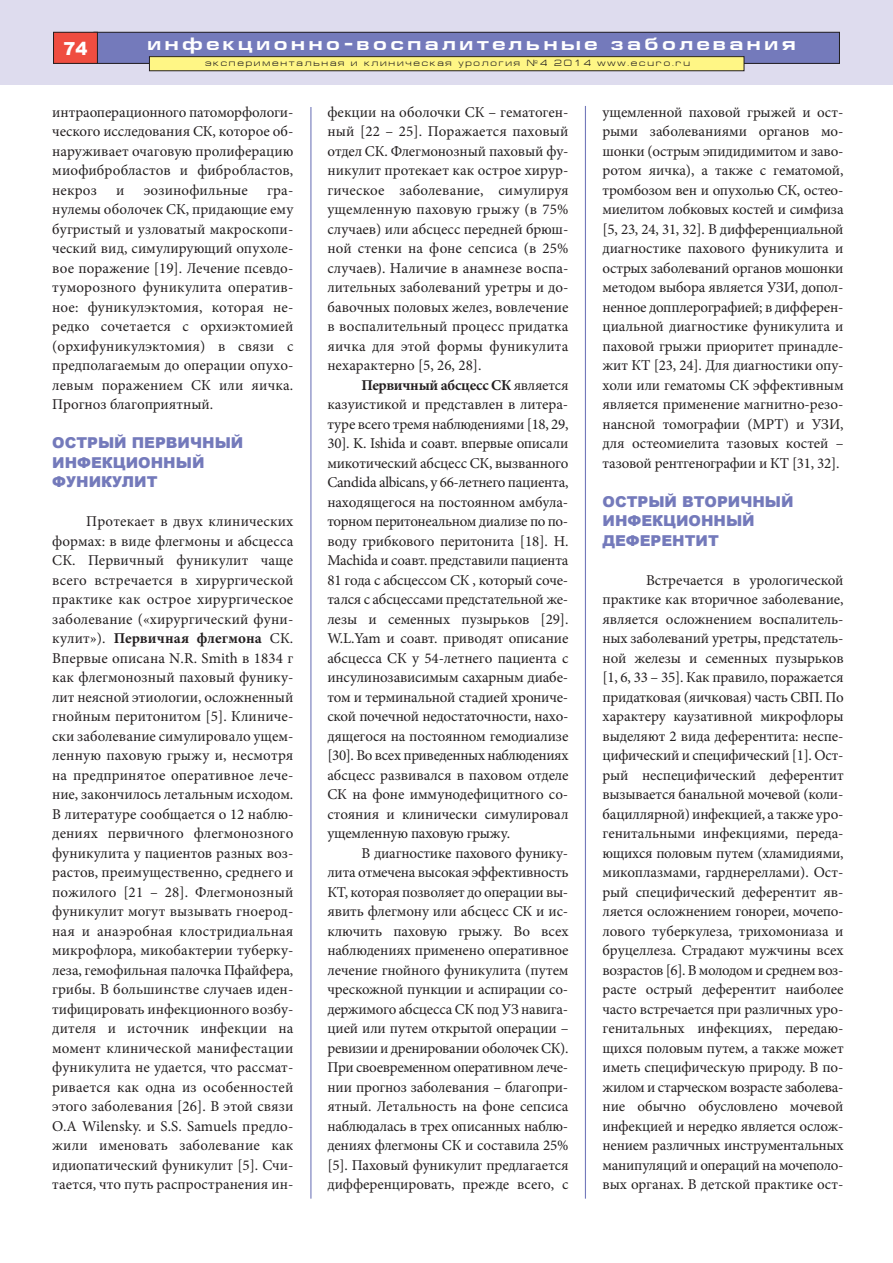
<style>
.page{position:relative;width:893px;height:1263px;background:#fff}
.page>*{position:absolute;margin:0;border:0;box-sizing:border-box;transform-origin:0 0}
.t1{font:700 18px "Europe Ext";letter-spacing:.2em;color:#fff}
.t2{font:900 18px "Arial";color:#fff}
.t3{font:15px/19.5px "Minion Pro";color:#231f20;text-align:justify}
.t4{font:900 15px/19.5px "Arial";color:#747abb}
.t5{font:9px "Europe Ext";letter-spacing:.2em;color:#231f20}
.s1{font-weight:700}
</style>
<div class="page">
<div style="left:0;top:0;width:893px;height:85px;background:#dedcee"></div>
<div style="left:94px;top:32px;width:745px;height:31px;background:#747abb"></div>
<div style="left:94px;top:32px;width:746px;height:32px;border:1px solid #231f20"></div>
<div style="left:54px;top:32px;width:43px;height:31px;background:#ef4d40"></div>
<div style="left:53px;top:32px;width:45px;height:32px;border:1px solid #231f20"></div>
<div style="left:149px;top:57px;width:595px;height:14px;background:#fff685"></div>
<div style="left:149px;top:56px;width:595px;height:15px;border:1px solid #231f20"></div>
<hr style="left:310px;top:107px;width:1px;height:1092px;background:#747abb">
<hr style="left:585px;top:106px;width:1px;height:1092px;background:#747abb">
<p class="t2" style="left:64px;top:35px;width:26px">74</p>
<p class="t1" style="left:147px;top:37px;width:650px">инфекционно−воспалительные заболевания</p>
<p class="t5" style="left:205px;top:60px;width:486px">экспериментальная и клиническая урология №4 2014 www.ecuro.ru</p>
<p class="t3" style="left:52px;top:104px;width:243px">интраоперационного патоморфологи&shy;ческого исследования СК, которое об&shy;наруживает очаговую пролиферацию миофибробластов и фибробластов, некроз</p>
<p class="t3" style="left:116px;top:182px;width:10px">и</p>
<p class="t3" style="left:144px;top:182px;width:106px">эозинофильные</p>
<p class="t3" style="left:52px;top:182px;width:243px;text-indent:215px">гра&shy;нулемы оболочек СК, придающие ему бугристый и узловатый макроскопи&shy;ческий вид, симулирующий опухоле&shy;вое поражение [19]. Лечение псевдо&shy;туморозного фуникулита оператив&shy;ное: фуникулэктомия, которая не&shy;редко сочетается с орхиэктомией (орхифуникулэктомия) в связи с предполагаемым до операции опухо&shy;левым поражением СК или яичка.<br>Прогноз благоприятный.</p>
<p class="t4" style="left:52px;top:433px;width:193px">ОСТРЫЙ ПЕРВИЧНЫЙ<br>ИНФЕКЦИОННЫЙ<br>ФУНИКУЛИТ</p>
<p class="t3" style="left:52px;top:513px;width:243px;text-indent:34px">Протекает в двух клинических формах: в виде флегмоны и абсцесса СК. Первичный фуникулит чаще всего встречается в хирургической практике как острое хирургическое заболевание («хирургический фуни&shy;кулит»). <span class="s1">Первичная флегмона</span> СК.<br>Впервые описана N.R. Smith в 1834 г как флегмонозный паховый фунику&shy;лит неясной этиологии, осложненный гнойным перитонитом [5]. Клиниче&shy;ски заболевание симулировало ущем&shy;ленную паховую грыжу и, несмотря на предпринятое оперативное лече&shy;ние, закончилось летальным исходом.<br>В литературе сообщается о 12 наблю&shy;дениях первичного флегмонозного фуникулита у пациентов разных воз&shy;растов, преимущественно, среднего и пожилого [21 – 28]. Флегмонозный фуникулит могут вызывать гноерод&shy;ная и анаэробная клостридиальная микрофлора, микобактерии туберку&shy;леза, гемофильная палочка Пфайфера, грибы. В большинстве случаев иден&shy;тифицировать инфекционного возбу&shy;дителя и источник инфекции на момент клинической манифестации фуникулита не удается, что рассмат&shy;ривается как одна из особенностей этого заболевания [26]. В этой связи O.A Wilensky. и S.S. Samuels предло&shy;жили именовать заболевание как идиопатический фуникулит [5]. Счи&shy;тается, что путь распространения ин-</p>
<p class="t3" style="left:327px;top:104px;width:243px">фекции на оболочки СК – гематоген&shy;ный [22 – 25]. Поражается паховый отдел СК. Флегмонозный паховый фу&shy;никулит протекает как острое хирур&shy;гическое заболевание, симулируя ущемленную паховую грыжу (в 75% случаев) или абсцесс передней брюш&shy;ной стенки на фоне сепсиса (в 25% случаев). Наличие в анамнезе воспа&shy;лительных заболеваний уретры и до&shy;бавочных половых желез, вовлечение в воспалительный процесс придатка яичка для этой формы фуникулита нехарактерно [5, 26, 28].</p>
<p class="t3" style="left:327px;top:377px;width:243px;text-indent:34px"><span class="s1">Первичный абсцесс СК</span> является казуистикой и представлен в литера&shy;туре всего тремя наблюдениями [18, 29, 30]. K. Ishida и соавт. впервые описали микотический абсцесс СК, вызванного Candida albicans, у 66-летнего пациента, находящегося на постоянном амбула&shy;торном перитонеальном диализе по по&shy;воду грибкового перитонита [18]. H.<br>Machida и соавт. представили пациента 81 года с абсцессом СК , который соче&shy;тался с абсцессами предстательной же&shy;лезы и семенных пузырьков [29].<br>W.L.Yam и соавт. приводят описание абсцесса СК у 54-летнего пациента с инсулинозависимым сахарным диабе&shy;том и терминальной стадией хрониче&shy;ской почечной недостаточности, нахо&shy;дящегося на постоянном гемодиализе [30]. Во всех приведенных наблюдениях абсцесс развивался в паховом отделе СК на фоне иммунодефицитного со&shy;стояния и клинически симулировал ущемленную паховую грыжу.</p>
<p class="t3" style="left:327px;top:845px;width:243px;text-indent:34px">В диагностике пахового фунику&shy;лита отмечена высокая эффективность КТ, которая позволяет до операции вы&shy;явить флегмону или абсцесс СК и ис&shy;ключить паховую грыжу. Во всех наблюдениях применено оперативное лечение гнойного фуникулита (путем чрескожной пункции и аспирации со&shy;держимого абсцесса СК под УЗ навига&shy;цией или путем открытой операции – ревизии и дренировании оболочек СК).<br>При своевременном оперативном лече&shy;нии прогноз заболевания – благопри&shy;ятный. Летальность на фоне сепсиса наблюдалась в трех описанных наблю&shy;дениях флегмоны СК и составила 25% [5]. Паховый фуникулит предлагается дифференцировать, прежде всего, с</p>
<p class="t3" style="left:602px;top:104px;width:243px">ущемленной паховой грыжей и ост&shy;рыми заболеваниями органов мо&shy;шонки (острым эпидидимитом и заво&shy;ротом яичка), а также с гематомой, тромбозом вен и опухолью СК, остео&shy;миелитом лобковых костей и симфиза [5, 23, 24, 31, 32]. В дифференциальной диагностике пахового фуникулита и острых заболеваний органов мошонки методом выбора является УЗИ, допол&shy;ненное допплерографией; в дифферен&shy;циальной диагностике фуникулита и паховой грыжи приоритет принадле&shy;жит КТ [23, 24]. Для диагностики опу&shy;холи или гематомы СК эффективным является применение магнитно-резо&shy;нансной томографии (МРТ) и УЗИ, для остеомиелита тазовых костей – тазовой рентгенографии и КТ [31, 32].</p>
<p class="t4" style="left:602px;top:491px;width:193px">ОСТРЫЙ ВТОРИЧНЫЙ<br>ИНФЕКЦИОННЫЙ<br>ДЕФЕРЕНТИТ</p>
<p class="t3" style="left:602px;top:572px;width:243px;text-indent:44px">Встречается в урологической практике как вторичное заболевание, является осложнением воспалитель&shy;ных заболеваний уретры, предстатель&shy;ной железы и семенных пузырьков [1, 6, 33 – 35]. Как правило, поражается придатковая (яичковая) часть СВП. По характеру каузативной микрофлоры выделяют 2 вида деферентита: неспе&shy;цифический и специфический [1]. Ост&shy;рый неспецифический деферентит вызывается банальной мочевой (коли&shy;бациллярной) инфекцией, а также уро&shy;генитальными инфекциями, переда&shy;ющихся половым путем (хламидиями, микоплазмами, гарднереллами). Ост&shy;рый специфический деферентит яв&shy;ляется осложнением гонореи, мочепо&shy;лового туберкулеза, трихомониаза и бруцеллеза. Страдают мужчины всех возрастов [6]. В молодом и среднем воз&shy;расте острый деферентит наиболее часто встречается при различных уро&shy;генитальных инфекциях, передаю&shy;щихся половым путем, а также может иметь специфическую природу. В по&shy;жилом и старческом возрасте заболева&shy;ние обычно обусловлено мочевой инфекцией и нередко является ослож&shy;нением различных инструментальных манипуляций и операций на мочеполо&shy;вых органах. В детской практике ост-</p>
</div>
